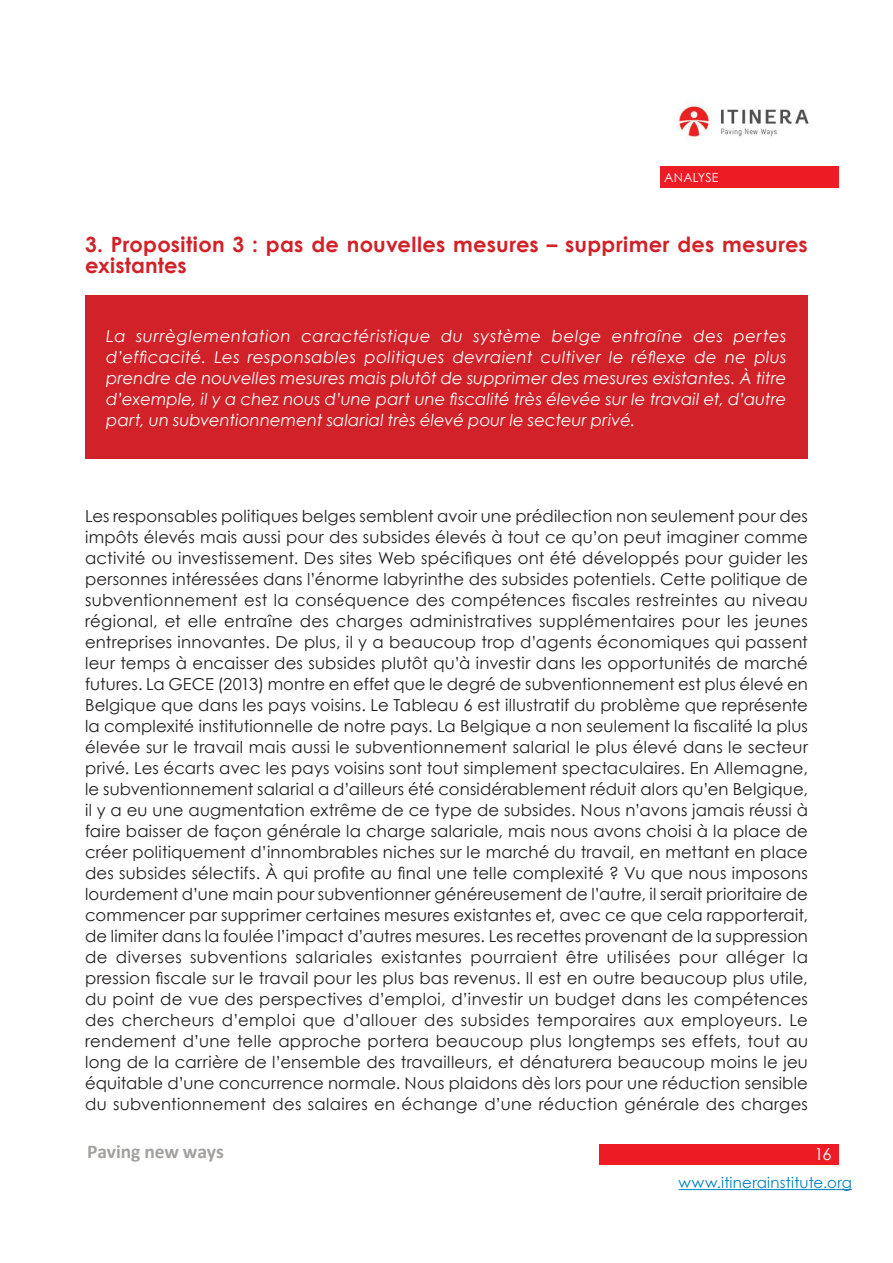
<style>
.page{position:relative;width:893px;height:1263px;background:#fff}
.page>*{position:absolute;margin:0;border:0;box-sizing:border-box;transform-origin:0 0}
.t1{font:700 21px/21px "Century Gothic";letter-spacing:.01em;color:#d12229}
.t2{font:700 19.5px "Calibri";letter-spacing:-.005em;color:#a2a19f}
.t3{font:16.5px/21px "Century Gothic";letter-spacing:.02em;color:#221f1f;text-align:justify}
.t4{font:italic 16.5px/21px "Century Gothic";letter-spacing:.005em;color:#fff;text-align:justify}
.t5{font:16.5px "Century Gothic";color:#fff}
.t6{font:15px "Century Gothic";letter-spacing:.015em;color:#0082bf}
.t7{font:12.6px "Century Gothic";letter-spacing:.015em;color:#fff}
</style>
<div class="page">
<div style="left:599px;top:1144px;width:240px;height:21px;background:#ed1c24"></div>
<hr style="left:679px;top:1189px;width:173px;height:1px;background:#0082bf">
<div style="left:660px;top:166px;width:179px;height:22px;background:#ed1c24"></div>
<img style="left:677px;top:100px;width:132px;height:44px">
<div style="left:85px;top:296px;width:723px;height:163px;background:#d12229"></div>
<p class="t7" style="left:664px;top:170px;width:56px">ANALYSE</p>
<p class="t1" style="left:85px;top:235px;width:724px">3. Proposition 3 : pas de nouvelles mesures – supprimer des mesures existantes</p>
<p class="t4" style="left:106px;top:327px;width:682px">La surrèglementation caractéristique du système belge entraîne des pertes d’efficacité. Les responsables politiques devraient cultiver le réflexe de ne plus prendre de nouvelles mesures mais plutôt de supprimer des mesures existantes. À titre d’exemple, il y a chez nous d’une part une fiscalité très élevée sur le travail et, d’autre part, un subventionnement salarial très élevé pour le secteur privé.</p>
<p class="t3" style="left:85px;top:507px;width:724px">Les responsables politiques belges semblent avoir une prédilection non seulement pour des impôts élevés mais aussi pour des subsides élevés à tout ce qu’on peut imaginer comme activité ou investissement. Des sites Web spécifiques ont été développés pour guider les personnes intéressées dans l’énorme labyrinthe des subsides potentiels. Cette politique de subventionnement est la conséquence des compétences fiscales restreintes au niveau régional, et elle entraîne des charges administratives supplémentaires pour les jeunes entreprises innovantes. De plus, il y a beaucoup trop d’agents économiques qui passent leur temps à encaisser des subsides plutôt qu’à investir dans les opportunités de marché futures. La GECE (2013) montre en effet que le degré de subventionnement est plus élevé en Belgique que dans les pays voisins. Le Tableau 6 est illustratif du problème que représente la complexité institutionnelle de notre pays. La Belgique a non seulement la fiscalité la plus élevée sur le travail mais aussi le subventionnement salarial le plus élevé dans le secteur privé. Les écarts avec les pays voisins sont tout simplement spectaculaires. En Allemagne, le subventionnement salarial a d’ailleurs été considérablement réduit alors qu’en Belgique, il y a eu une augmentation extrême de ce type de subsides. Nous n’avons jamais réussi à faire baisser de façon générale la charge salariale, mais nous avons choisi à la place de créer politiquement d’innombrables niches sur le marché du travail, en mettant en place des subsides sélectifs. À qui profite au final une telle complexité ? Vu que nous imposons lourdement d’une main pour subventionner généreusement de l’autre, il serait prioritaire de commencer par supprimer certaines mesures existantes et, avec ce que cela rapporterait, de limiter dans la foulée l’impact d’autres mesures. Les recettes provenant de la suppression de diverses subventions salariales existantes pourraient être utilisées pour alléger la pression fiscale sur le travail pour les plus bas revenus. Il est en outre beaucoup plus utile, du point de vue des perspectives d’emploi, d’investir un budget dans les compétences des chercheurs d’emploi que d’allouer des subsides temporaires aux employeurs. Le rendement d’une telle approche portera beaucoup plus longtemps ses effets, tout au long de la carrière de l’ensemble des travailleurs, et dénaturera beaucoup moins le jeu équitable d’une concurrence normale. Nous plaidons dès lors pour une réduction sensible du subventionnement des salaires en échange d’une réduction générale des charges</p>
<p class="t2" style="left:87px;top:1145px;width:138px">Paving new ways</p>
<p class="t5" style="left:814px;top:1147px;width:19px">16</p>
<p class="t6" style="left:679px;top:1176px;width:175px">www.itinerainstitute.org</p>
</div>
